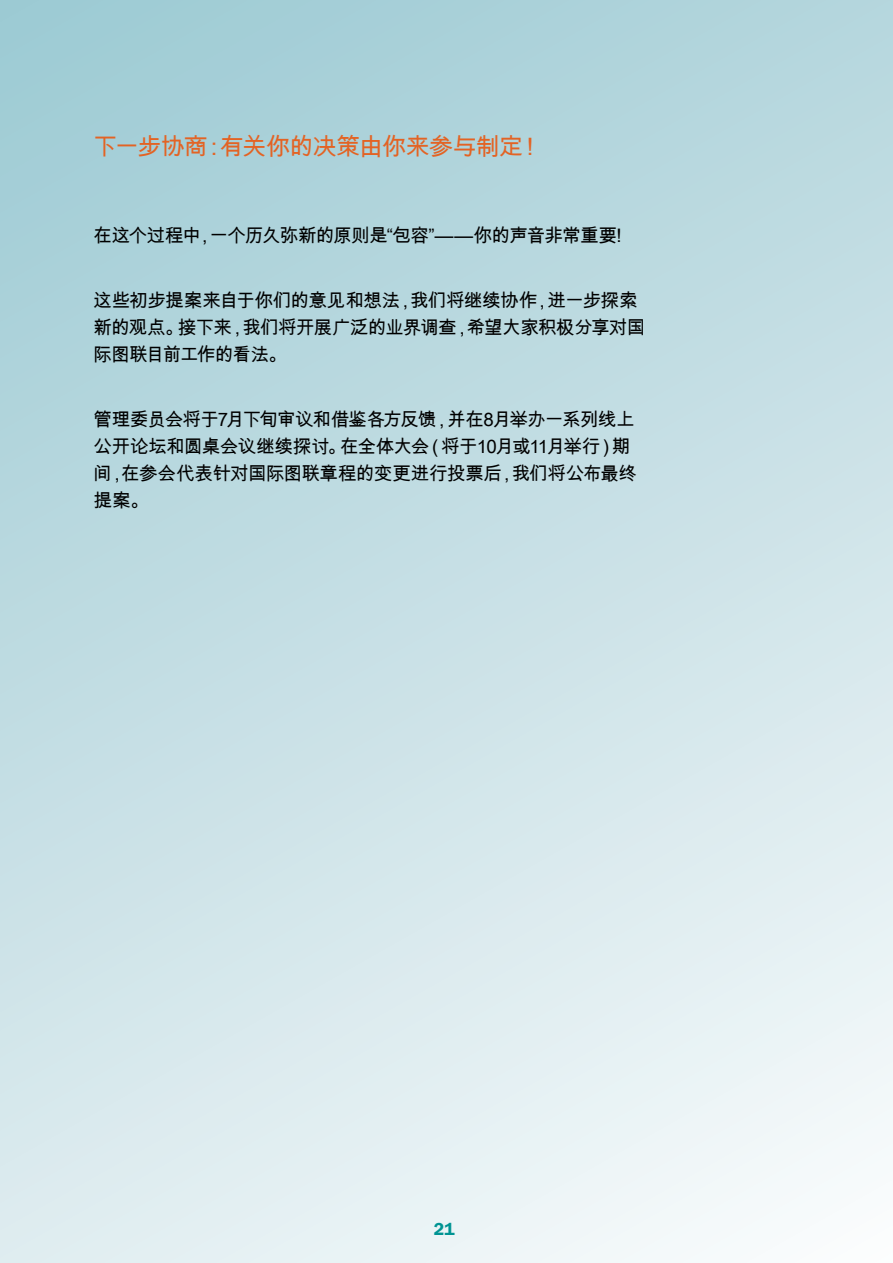
<style>
.page{position:relative;width:893px;height:1263px;background:#fff}
.page>*{position:absolute;margin:0;border:0;box-sizing:border-box;transform-origin:0 0}
.t1{font:24px "Arial Unicode MS";letter-spacing:-.03em;color:#e36324}
.t2{font:18.6px/26.8px "Arial Unicode MS";letter-spacing:-.04em;color:#000}
.t3{font:18px "Franklin Gothic URW Dem";color:#009493}
</style>
<div class="page">
<div style="left:0;top:0;width:893px;height:1263px;background:linear-gradient(to bottom,#a7cfd7,#edf4f6)"></div>
<p class="t1" style="left:94px;top:129px;width:450px">下一步协商：有关你的决策由你来参与制定！</p>
<p class="t2" style="left:94px;top:222px;width:530px">在这个过程中，一个历久弥新的原则是“包容”——你的声音非常重要!</p>
<p class="t2" style="left:94px;top:287px;width:553px">这些初步提案来自于你们的意见和想法，我们将继续协作，进一步探索新的观点。接下来，我们将开展广泛的业界调查，希望大家积极分享对国际图联目前工作的看法。</p>
<p class="t2" style="left:94px;top:406px;width:545px">管理委员会将于7月下旬审议和借鉴各方反馈，并在8月举办一系列线上公开论坛和圆桌会议继续探讨。在全体大会（将于10月或11月举行）期间，在参会代表针对国际图联章程的变更进行投票后，我们将公布最终提案。</p>
<p class="t3" style="left:434px;top:1217px;width:23px">21</p>
</div>
